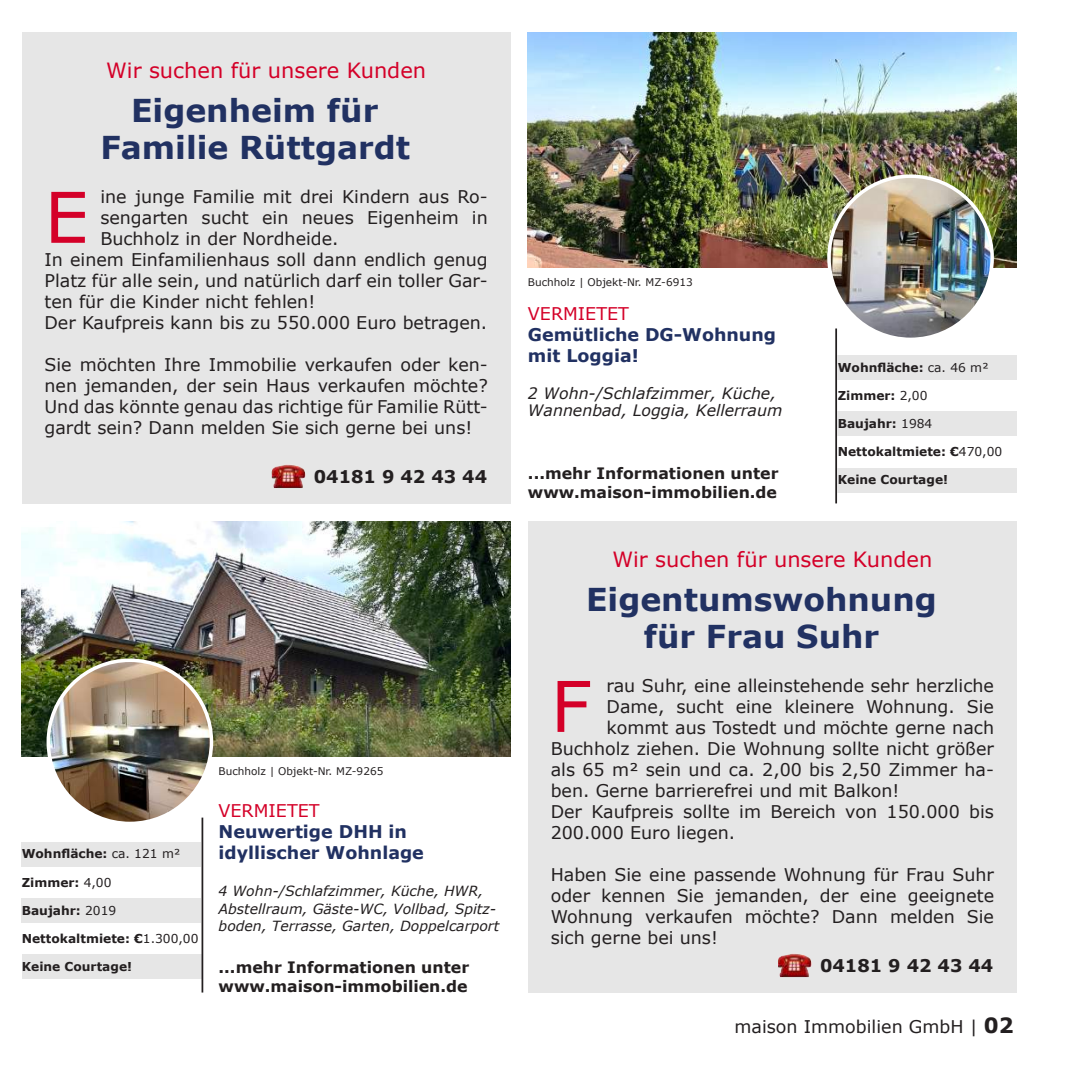
<style>
.page{position:relative;width:1072px;height:1072px;background:#fff}
.page>*{position:absolute;margin:0;border:0;box-sizing:border-box;transform-origin:0 0}
.t1{font:70px "Verdana";color:#d40028}
.t2{font:700 31.5px/37.8px "Verdana";color:#213162;text-align:center}
.t3{font:21px "Verdana";color:#d40028}
.t4{font:17.5px/21px "Verdana";color:#231f20;text-align:justify}
.t5{font:700 17.5px/21px "Verdana";color:#213162}
.t6{font:700 17.5px "Verdana";color:#231f20}
.t7{font:17.5px "Verdana";color:#d40028}
.t8{font:700 15.75px/18.9px "Verdana";color:#231f20}
.t9{font:italic 15.75px/17.5px "Verdana";color:#231f20}
.t10{font:italic 14px/17.5px "Verdana";color:#231f20}
.t11{font:700 12.25px "Verdana";color:#231f20}
.t12{font:10.5px "Verdana";color:#231f20}
.s1{font-weight:400}
.s2{font-weight:700;font-size:21px}
</style>
<div class="page">
<div style="left:22px;top:954px;width:180px;height:24px;background:#e6e6e6"></div>
<div style="left:22px;top:32px;width:488px;height:471px;background:#e6e6e6"></div>
<img style="left:528px;top:32px;width:488px;height:236px">
<img style="left:829px;top:176px;width:163px;height:163px;border-radius:82px">
<div style="left:827px;top:174px;width:166px;height:167px;border:4px solid #fff;border-radius:50%"></div>
<hr style="left:835px;top:328px;width:2px;height:175px;background:#231f20">
<img style="left:22px;top:521px;width:488px;height:236px">
<hr style="left:201px;top:817px;width:2px;height:175px;background:#231f20">
<img style="left:48px;top:660px;width:163px;height:163px;border-radius:82px">
<div style="left:47px;top:658px;width:166px;height:167px;border:4px solid #fff;border-radius:50%"></div>
<div style="left:21px;top:898px;width:180px;height:24px;background:#e6e6e6"></div>
<div style="left:21px;top:841px;width:180px;height:25px;background:#e6e6e6"></div>
<div style="left:837px;top:468px;width:179px;height:24px;background:#e6e6e6"></div>
<div style="left:837px;top:412px;width:179px;height:24px;background:#e6e6e6"></div>
<div style="left:837px;top:355px;width:179px;height:25px;background:#e6e6e6"></div>
<img style="left:271px;top:464px;width:34px;height:24px">
<div style="left:528px;top:521px;width:488px;height:471px;background:#e6e6e6"></div>
<img style="left:778px;top:953px;width:33px;height:24px">
<p class="t3" style="left:106px;top:56px;width:321px">Wir suchen für unsere Kunden</p>
<h2 class="t2" style="left:100px;top:90px;width:311px">Eigenheim für<br>Familie Rüttgardt</h2>
<p class="t4" style="left:100px;top:185px;width:389px">ine junge Familie mit drei Kindern aus Ro-</p>
<p class="t4" style="left:100px;top:206px;width:389px">sengarten sucht ein neues Eigenheim in</p>
<p class="t4" style="left:100px;top:227px;width:240px">Buchholz in der Nordheide.</p>
<p class="t4" style="left:44px;top:248px;width:445px">In einem Einfamilienhaus soll dann endlich genug</p>
<p class="t4" style="left:44px;top:269px;width:445px">Platz für alle sein, und natürlich darf ein toller Gar-</p>
<p class="t4" style="left:44px;top:290px;width:272px">ten für die Kinder nicht fehlen!</p>
<p class="t4" style="left:44px;top:311px;width:444px">Der Kaufpreis kann bis zu 550.000 Euro betragen.</p>
<p class="t4" style="left:44px;top:353px;width:445px">Sie möchten Ihre Immobilie verkaufen oder ken&shy;nen jemanden, der sein Haus verkaufen möchte?<br>Und das könnte genau das richtige für Familie Rütt&shy;gardt sein? Dann melden Sie sich gerne bei uns!</p>
<h1 class="t1" style="left:44px;top:169px;width:46px">E</h1>
<p class="t6" style="left:314px;top:464px;width:175px">04181 9 42 43 44</p>
<p class="t11" style="left:22px;top:845px;width:160px">Wohnfläche: <span class="s1">ca. 121 m²</span></p>
<p class="t11" style="left:22px;top:873px;width:91px">Zimmer: <span class="s1">4,00</span></p>
<p class="t11" style="left:22px;top:901px;width:96px">Baujahr: <span class="s1">2019</span></p>
<p class="t11" style="left:22px;top:929px;width:178px">Nettokaltmiete: €<span class="s1">1.300,00</span></p>
<p class="t11" style="left:22px;top:957px;width:112px">Keine Courtage!</p>
<p class="t12" style="left:219px;top:764px;width:166px">Buchholz | Objekt-Nr. MZ-9265</p>
<p class="t7" style="left:219px;top:799px;width:102px">VERMIETET</p>
<p class="t5" style="left:219px;top:821px;width:207px">Neuwertige DHH in idyllischer Wohnlage</p>
<p class="t10" style="left:219px;top:882px;width:282px">4 Wohn-/Schlafzimmer, Küche, HWR,<br>Abstellraum, Gäste-WC, Vollbad, Spitz&shy;boden, Terrasse, Garten, Doppelcarport</p>
<p class="t8" style="left:219px;top:957px;width:252px">...mehr Informationen unter www.maison-immobilien.de</p>
<p class="t12" style="left:528px;top:275px;width:166px">Buchholz | Objekt-Nr. MZ-6913</p>
<p class="t7" style="left:528px;top:301px;width:102px">VERMIETET</p>
<p class="t5" style="left:528px;top:323px;width:250px">Gemütliche DG-Wohnung mit Loggia!</p>
<p class="t9" style="left:528px;top:384px;width:256px">2 Wohn-/Schlafzimmer, Küche,<br>Wannenbad, Loggia, Kellerraum</p>
<p class="t8" style="left:528px;top:463px;width:252px">...mehr Informationen unter www.maison-immobilien.de</p>
<p class="t11" style="left:837px;top:359px;width:152px">Wohnfläche: <span class="s1">ca. 46 m²</span></p>
<p class="t11" style="left:837px;top:387px;width:91px">Zimmer: <span class="s1">2,00</span></p>
<p class="t11" style="left:837px;top:415px;width:96px">Baujahr: <span class="s1">1984</span></p>
<p class="t11" style="left:837px;top:443px;width:166px">Nettokaltmiete: €<span class="s1">470,00</span></p>
<p class="t11" style="left:837px;top:471px;width:112px">Keine Courtage!</p>
<p class="t3" style="left:612px;top:545px;width:321px">Wir suchen für unsere Kunden</p>
<h2 class="t2" style="left:586px;top:579px;width:352px">Eigentumswohnung für Frau Suhr</h2>
<p class="t4" style="left:606px;top:674px;width:389px">rau Suhr, eine alleinstehende sehr herzliche</p>
<p class="t4" style="left:606px;top:695px;width:389px">Dame, sucht eine kleinere Wohnung. Sie</p>
<p class="t4" style="left:606px;top:716px;width:389px">kommt aus Tostedt und möchte gerne nach</p>
<p class="t4" style="left:550px;top:737px;width:445px">Buchholz ziehen. Die Wohnung sollte nicht größer</p>
<p class="t4" style="left:550px;top:758px;width:445px">als 65 m² sein und ca. 2,00 bis 2,50 Zimmer ha-</p>
<p class="t4" style="left:550px;top:779px;width:350px">ben. Gerne barrierefrei und mit Balkon!</p>
<p class="t4" style="left:550px;top:800px;width:445px">Der Kaufpreis sollte im Bereich von 150.000 bis</p>
<p class="t4" style="left:550px;top:821px;width:186px">200.000 Euro liegen.</p>
<p class="t4" style="left:550px;top:863px;width:445px">Haben Sie eine passende Wohnung für Frau Suhr oder kennen Sie jemanden, der eine geeignete Wohnung verkaufen möchte? Dann melden Sie sich gerne bei uns!</p>
<h1 class="t1" style="left:550px;top:658px;width:42px">F</h1>
<p class="t6" style="left:820px;top:953px;width:175px">04181 9 42 43 44</p>
<p class="t4" style="left:734px;top:1016px;width:281px">maison Immobilien GmbH | <span class="s2">02</span></p>
</div>
